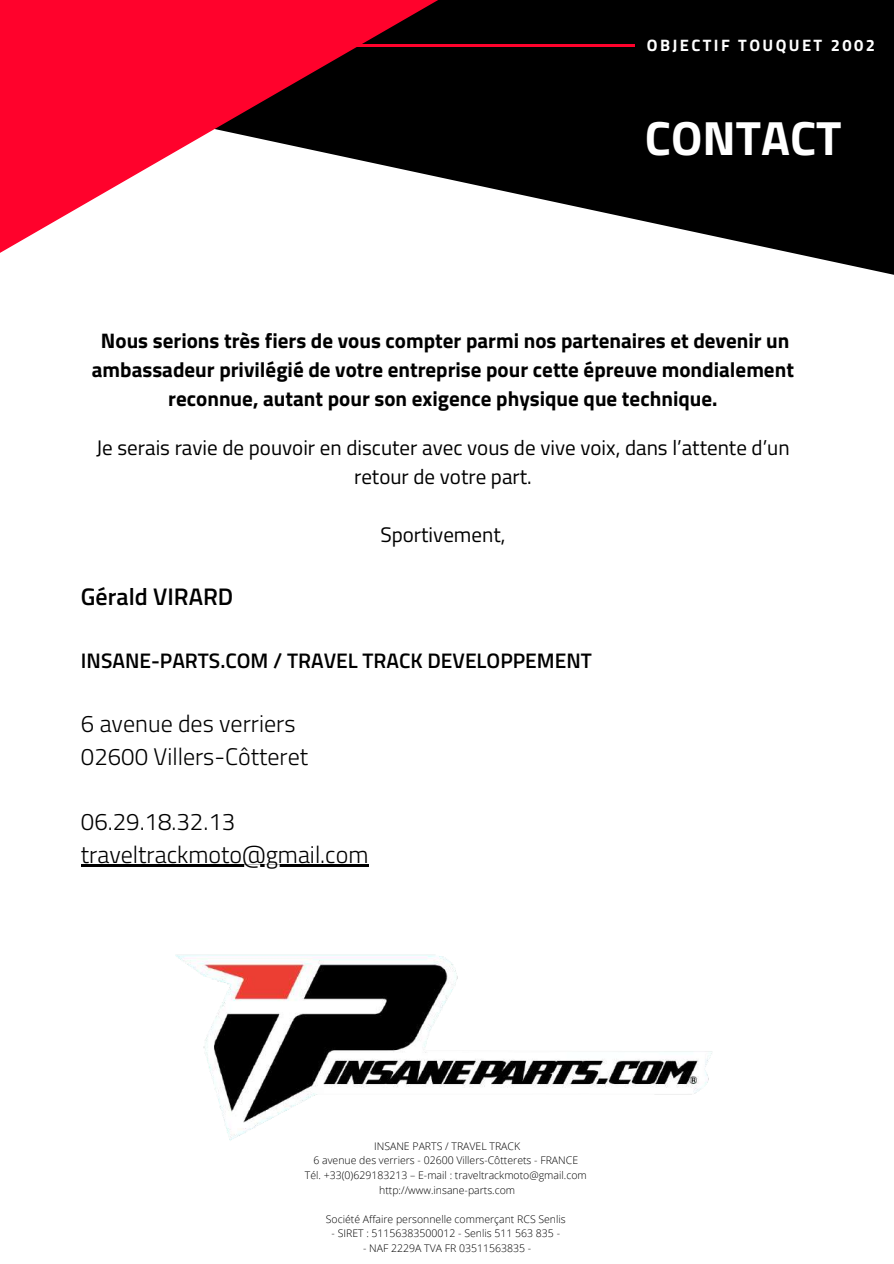
<style>
.page{position:relative;width:894px;height:1264px;background:#fff}
.page>*{position:absolute;margin:0;border:0;box-sizing:border-box;transform-origin:0 0}
.t1{font:700 48.15px "Titillium Web";color:#fff}
.t2{font:300 24px/32.7px "Titillium Web";color:#000}
.t3{font:600 24px "Titillium Web";color:#000}
.t4{font:700 21px/29.2px "Titillium Web";color:#000;text-align:center}
.t5{font:21px/29.2px "Titillium Web";color:#000;text-align:center}
.t6{font:600 21px "Titillium Web";color:#000}
.t7{font:700 16.5px "Titillium Web";letter-spacing:.145em;color:#fff}
.t8{font:300 10.5px/14.5px "Open Sans";color:#000;text-align:center}
</style>
<div class="page">
<svg style="left:524px;top:0;width:369px;height:275px;fill:#000"></svg>
<hr style="left:0;top:44px;width:634px;height:3px;background:#ff022c">
<svg style="left:0;top:0;width:524px;height:253px"></svg>
<hr style="left:81px;top:864px;width:287px;height:3px;background:#000">
<img style="left:175px;top:954px;width:537px;height:187px">
<h3 class="t7" style="left:646px;top:33px;width:229px">OBJECTIF TOUQUET 2002</h3>
<h1 class="t1" style="left:644px;top:101px;width:198px">CONTACT</h1>
<h3 class="t4" style="left:92px;top:325px;width:703px">Nous serions très fiers de vous compter parmi nos partenaires et devenir un ambassadeur privilégié de votre entreprise pour cette épreuve mondialement reconnue, autant pour son exigence physique que technique.</h3>
<h3 class="t5" style="left:96px;top:432px;width:694px">Je serais ravie de pouvoir en discuter avec vous de vive voix, dans l’attente d’un retour de votre part.</h3>
<h3 class="t5" style="left:380px;top:520px;width:127px">Sportivement,</h3>
<h2 class="t3" style="left:81px;top:577px;width:154px">Gérald VIRARD</h2>
<h3 class="t6" style="left:81px;top:644px;width:512px">INSANE-PARTS.COM / TRAVEL TRACK DEVELOPPEMENT</h3>
<h2 class="t2" style="left:81px;top:706px;width:229px">6 avenue des verriers<br>02600 Villers-Côtteret</h2>
<h2 class="t2" style="left:81px;top:804px;width:289px">06.29.18.32.13 traveltrackmoto@gmail.com</h2>
<p class="t8" style="left:305px;top:1138px;width:283px">INSANE PARTS / TRAVEL TRACK<br>6 avenue des verriers - 02600 Villers-Côtterets - FRANCE Tél. +33(0)629183213 – E-mail : traveltrackmoto@gmail.com http://www.insane-parts.com</p>
<p class="t8" style="left:326px;top:1211px;width:241px">Société Affaire personnelle commerçant RCS Senlis</p>
<p class="t8" style="left:331px;top:1225px;width:230px">- SIRET : 51156383500012 - Senlis 511 563 835 -</p>
<p class="t8" style="left:363px;top:1240px;width:169px">- NAF 2229A TVA FR 03511563835 -</p>
</div>
